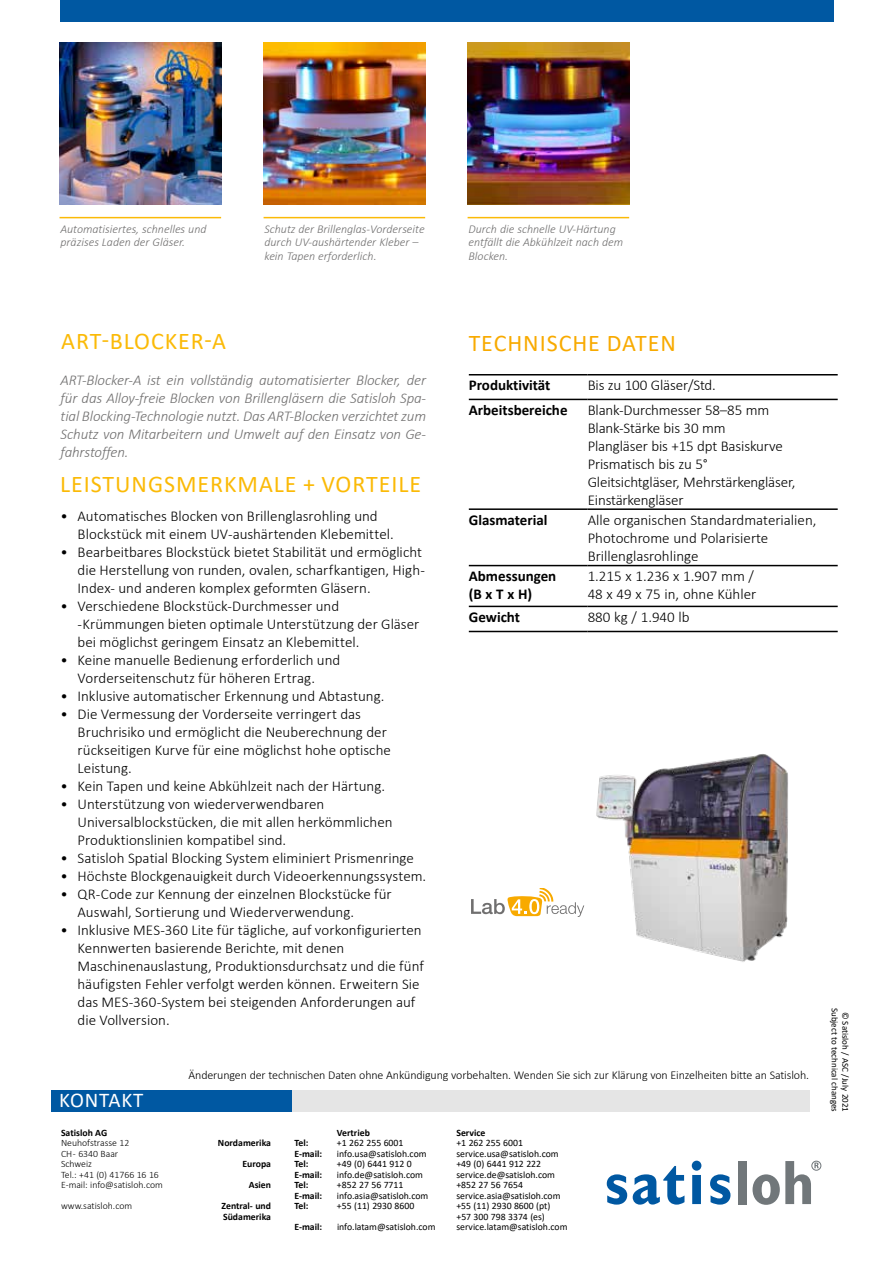
<style>
.page{position:relative;width:893px;height:1263px;background:#fff}
.page>*{position:absolute;margin:0;border:0;box-sizing:border-box;transform-origin:0 0}
.t1{font:24px "Calibri";letter-spacing:.04em;color:#fbba07}
.t2{font:24px "Calibri";letter-spacing:.04em;color:#f8aa00}
.t3{font:21px "Calibri";letter-spacing:.04em;color:#fff}
.t4{font:300 15px/18px "Calibri";color:#000}
.t5{font:italic 300 15px/18px "Calibri";letter-spacing:-.01em;color:#706f6f;text-align:justify}
.t6{font:700 15px/18px "Calibri";color:#000}
.t7{font:italic 300 12px/13.5px "Calibri";color:#706f6f}
.t8{font:300 12px "Calibri";letter-spacing:-.01em;color:#000}
.t9{font:9.75px/10.5px "Calibri";color:#000}
.t10{font:700 9.75px/21px "Calibri";color:#000;text-align:right}
.t11{font:300 9.75px/10.5px "Calibri";color:#000}
.t12{font:9px/10.8px "Calibri";color:#000;text-align:center}
</style>
<div class="page">
<hr style="left:469px;top:374px;width:119px;height:1px;background:#000">
<hr style="left:588px;top:374px;width:250px;height:1px;background:#000">
<hr style="left:469px;top:399px;width:119px;height:1px;background:#000">
<hr style="left:588px;top:399px;width:250px;height:1px;background:#000">
<hr style="left:469px;top:508px;width:119px;height:2px;background:#000">
<hr style="left:588px;top:508px;width:250px;height:2px;background:#000">
<hr style="left:469px;top:565px;width:119px;height:1px;background:#000">
<hr style="left:588px;top:565px;width:250px;height:1px;background:#000">
<hr style="left:469px;top:606px;width:119px;height:1px;background:#000">
<hr style="left:588px;top:606px;width:250px;height:1px;background:#000">
<hr style="left:469px;top:631px;width:119px;height:1px;background:#000">
<hr style="left:588px;top:631px;width:250px;height:1px;background:#000">
<div style="left:60px;top:0;width:773px;height:21px;background:#0058a2"></div>
<hr style="left:60px;top:217px;width:161px;height:1px;background:#fbba07">
<div style="left:140px;top:1090px;width:670px;height:21px;background:#e5e5e5"></div>
<svg style="left:607px;top:1174px;width:20px;height:30px"></svg>
<svg style="left:633px;top:1166px;width:51px;height:38px"></svg>
<svg style="left:692px;top:1161px;width:9px;height:43px"></svg>
<svg style="left:710px;top:1174px;width:20px;height:30px"></svg>
<div style="left:738px;top:1161px;width:9px;height:43px;background:#71777a"></div>
<svg style="left:752px;top:1161px;width:67px;height:44px"></svg>
<div style="left:811px;top:1161px;width:10px;height:9px;border:1px solid #71777a;border-radius:50%"></div>
<div style="left:51px;top:1090px;width:241px;height:21px;background:#0058a2"></div>
<img style="left:60px;top:43px;width:161px;height:161px">
<img style="left:468px;top:43px;width:161px;height:161px">
<hr style="left:468px;top:217px;width:161px;height:1px;background:#fbba07">
<hr style="left:264px;top:217px;width:161px;height:1px;background:#fbba07">
<img style="left:264px;top:43px;width:161px;height:161px">
<img style="left:584px;top:754px;width:204px;height:208px">
<svg style="left:471px;top:889px;width:113px;height:28px"></svg>
<p class="t7" style="left:60px;top:222px;width:148px">Automatisiertes, schnelles und präzises Laden der Gläser.</p>
<p class="t7" style="left:264px;top:222px;width:162px">Schutz der Brillenglas-Vorderseite durch UV-aushärtender Kleber – kein Tapen erforderlich.</p>
<p class="t7" style="left:468px;top:222px;width:156px">Durch die schnelle UV-Härtung entfällt die Abkühlzeit nach dem<br>Blocken.</p>
<h1 class="t1" style="left:61px;top:324px;width:166px">ART-BLOCKER-A</h1>
<p class="t5" style="left:61px;top:371px;width:367px">ART-Blocker-A ist ein vollständig automatisierter Blocker, der für das Alloy-freie Blocken von Brillengläsern die Satisloh Spa&shy;tial Blocking-Technologie nutzt. Das ART-Blocken verzichtet zum Schutz von Mitarbeitern und Umwelt auf den Einsatz von Ge&shy;fahrstoffen.</p>
<h1 class="t1" style="left:60px;top:468px;width:363px">LEISTUNGSMERKMALE + VORTEILE</h1>
<p class="t4" style="left:78px;top:507px;width:318px;text-indent:-17px">• Automatisches Blocken von Brillenglasrohling und<br>Blockstück mit einem UV-aushärtenden Klebemittel.</p>
<p class="t4" style="left:78px;top:543px;width:349px;text-indent:-17px">• Bearbeitbares Blockstück bietet Stabilität und ermöglicht die Herstellung von runden, ovalen, scharfkantigen, High-<br>Index- und anderen komplex geformten Gläsern.</p>
<p class="t4" style="left:78px;top:597px;width:343px;text-indent:-17px">• Verschiedene Blockstück-Durchmesser und -Krümmungen bieten optimale Unterstützung der Gläser bei möglichst geringem Einsatz an Klebemittel.</p>
<p class="t4" style="left:61px;top:651px;width:281px;text-align:center">• Keine manuelle Bedienung erforderlich und<br>Vorderseitenschutz für höheren Ertrag.</p>
<p class="t4" style="left:61px;top:687px;width:325px">• Inklusive automatischer Erkennung und Abtastung.</p>
<p class="t4" style="left:78px;top:705px;width:315px;text-indent:-17px">• Die Vermessung der Vorderseite verringert das Bruchrisiko und ermöglicht die Neuberechnung der rückseitigen Kurve für eine möglichst hohe optische Leistung.</p>
<p class="t4" style="left:61px;top:777px;width:326px">• Kein Tapen und keine Abkühlzeit nach der Härtung.</p>
<p class="t4" style="left:78px;top:795px;width:316px;text-indent:-17px">• Unterstützung von wiederverwendbaren<br>Universalblockstücken, die mit allen herkömmlichen<br>Produktionslinien kompatibel sind.</p>
<p class="t4" style="left:61px;top:849px;width:355px">• Satisloh Spatial Blocking System eliminiert Prismenringe</p>
<p class="t4" style="left:61px;top:867px;width:367px">• Höchste Blockgenauigkeit durch Videoerkennungssystem.</p>
<p class="t4" style="left:78px;top:885px;width:316px;text-indent:-17px">• QR-Code zur Kennung der einzelnen Blockstücke für<br>Auswahl, Sortierung und Wiederverwendung.</p>
<p class="t4" style="left:78px;top:921px;width:348px;text-indent:-17px">• Inklusive MES-360 Lite für tägliche, auf vorkonfigurierten Kennwerten basierende Berichte, mit denen Maschinenauslastung, Produktionsdurchsatz und die fünf häufigsten Fehler verfolgt werden können. Erweitern Sie das MES-360-System bei steigenden Anforderungen auf die Vollversion.</p>
<h1 class="t2" style="left:469px;top:326px;width:209px">TECHNISCHE DATEN</h1>
<p class="t6" style="left:469px;top:376px;width:83px">Produktivität</p>
<p class="t4" style="left:588px;top:376px;width:130px">Bis zu 100 Gläser/Std.</p>
<p class="t6" style="left:469px;top:401px;width:100px">Arbeitsbereiche</p>
<p class="t4" style="left:588px;top:401px;width:209px">Blank-Durchmesser 58–85 mm<br>Blank-Stärke bis 30 mm<br>Plangläser bis +15 dpt Basiskurve<br>Prismatisch bis zu 5°<br>Gleitsichtgläser, Mehrstärkengläser,<br>Einstärkengläser</p>
<p class="t6" style="left:469px;top:510px;width:80px">Glasmaterial</p>
<p class="t4" style="left:588px;top:511px;width:230px">Alle organischen Standardmaterialien,<br>Photochrome und Polarisierte<br>Brillenglasrohlinge</p>
<p class="t6" style="left:469px;top:567px;width:89px">Abmessungen (B x T x H)</p>
<p class="t4" style="left:588px;top:567px;width:170px">1.215 x 1.236 x 1.907 mm /<br>48 x 49 x 75 in, ohne Kühler</p>
<p class="t6" style="left:469px;top:608px;width:53px">Gewicht</p>
<p class="t4" style="left:588px;top:608px;width:104px">880 kg / 1.940 lb</p>
<h2 class="t3" style="left:59px;top:1086px;width:86px">KONTAKT</h2>
<p class="t10" style="left:61px;top:1122px;width:48px">Satisloh AG</p>
<p class="t11" style="left:61px;top:1138px;width:103px">Neuhofstrasse 12<br>CH - 6340 Baar<br>Schweiz<br>Tel.: +41 (0) 41766 16 16<br>E-mail: info@satisloh.com</p>
<p class="t11" style="left:61px;top:1201px;width:73px">www.satisloh.com</p>
<p class="t8" style="left:189px;top:1068px;width:622px">Änderungen der technischen Daten ohne Ankündigung vorbehalten. Wenden Sie sich zur Klärung von Einzelheiten bitte an Satisloh.</p>
<p class="t10" style="left:218px;top:1132px;width:55px">Nordamerika<br>Europa<br>Asien<br>Zentral- und</p>
<p class="t10" style="left:223px;top:1206px;width:49px">Südamerika</p>
<p class="t10" style="left:337px;top:1122px;width:35px">Vertrieb</p>
<p class="t10" style="left:456px;top:1122px;width:31px">Service</p>
<p class="t10" style="left:294px;top:1132px;width:15px">Tel:</p>
<p class="t9" style="left:337px;top:1137px;width:68px">+1 262 255 6001</p>
<p class="t9" style="left:456px;top:1137px;width:68px">+1 262 255 6001</p>
<p class="t10" style="left:294px;top:1143px;width:29px">E-mail:</p>
<p class="t9" style="left:337px;top:1148px;width:91px">info.usa@satisloh.com</p>
<p class="t9" style="left:456px;top:1148px;width:104px">service.usa@satisloh.com</p>
<p class="t10" style="left:294px;top:1153px;width:15px">Tel:</p>
<p class="t9" style="left:337px;top:1158px;width:76px">+49 (0) 6441 912 0</p>
<p class="t9" style="left:456px;top:1158px;width:86px">+49 (0) 6441 912 222</p>
<p class="t10" style="left:294px;top:1164px;width:29px">E-mail:</p>
<p class="t9" style="left:337px;top:1169px;width:88px">info.de@satisloh.com</p>
<p class="t9" style="left:456px;top:1169px;width:100px">service.de@satisloh.com</p>
<p class="t10" style="left:294px;top:1174px;width:15px">Tel:</p>
<p class="t9" style="left:337px;top:1179px;width:68px">+852 27 56 7711</p>
<p class="t9" style="left:456px;top:1179px;width:68px">+852 27 56 7654</p>
<p class="t10" style="left:294px;top:1185px;width:29px">E-mail:</p>
<p class="t9" style="left:337px;top:1190px;width:93px">info.asia@satisloh.com</p>
<p class="t9" style="left:456px;top:1190px;width:105px">service.asia@satisloh.com</p>
<p class="t10" style="left:294px;top:1195px;width:15px">Tel:</p>
<p class="t9" style="left:337px;top:1200px;width:79px">+55 (11) 2930 8600</p>
<p class="t9" style="left:456px;top:1200px;width:96px">+55 (11) 2930 8600 (pt) +57 300 798 3374 (es)</p>
<p class="t10" style="left:294px;top:1216px;width:29px">E-mail:</p>
<p class="t9" style="left:337px;top:1221px;width:100px">info.latam@satisloh.com</p>
<p class="t9" style="left:456px;top:1221px;width:113px">service.latam@satisloh.com</p>
<p class="t12" style="left:851px;top:1008px;width:106px;rotate:90deg">© Satisloh / ASC /July 2021<br>Subject to technical changes</p>
</div>
